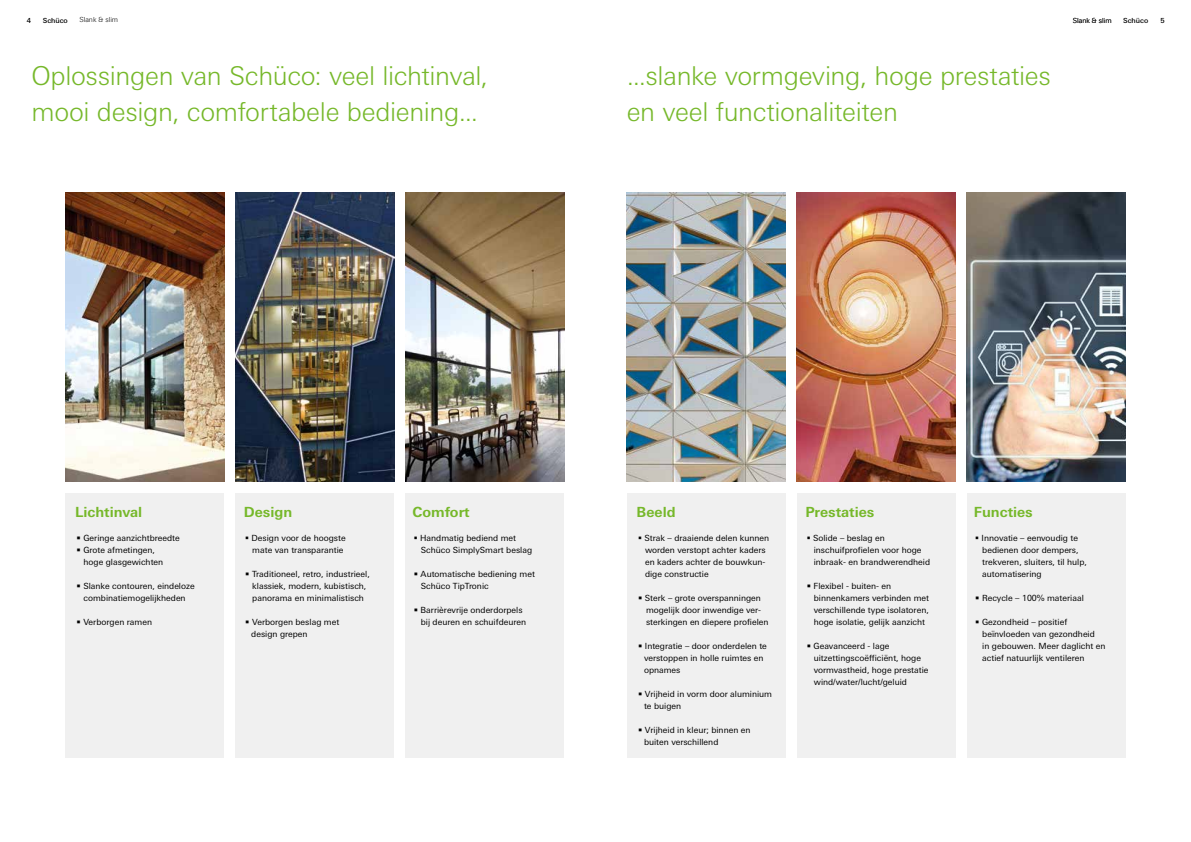
<style>
.page{position:relative;width:1191px;height:842px;background:#fff}
.page>*{position:absolute;margin:0;border:0;box-sizing:border-box;transform-origin:0 0}
.t1{font:300 26px/36px "Univers For Schueco 330";letter-spacing:-.015em;color:#76b82a}
.t2{font:700 14px "Univers For Schueco 630";color:#76b82a}
.t3{font:8.5px/12px "Univers For Schueco 430 Reg";color:#000}
.t4{font:300 7px "Linotype Univers 330";color:#000}
.t5{font:7px "Univers For Schueco 530 Med";color:#000}
</style>
<div class="page">
<img style="left:65px;top:193px;width:159px;height:288px">
<img style="left:626px;top:193px;width:159px;height:288px">
<img style="left:235px;top:193px;width:159px;height:288px">
<img style="left:797px;top:193px;width:158px;height:288px">
<img style="left:967px;top:193px;width:158px;height:288px">
<img style="left:405px;top:193px;width:159px;height:288px">
<div style="left:405px;top:493px;width:159px;height:264px;background:#f0f0f0"></div>
<div style="left:967px;top:493px;width:158px;height:264px;background:#f0f0f0"></div>
<div style="left:235px;top:493px;width:159px;height:264px;background:#f0f0f0"></div>
<div style="left:797px;top:493px;width:158px;height:264px;background:#f0f0f0"></div>
<div style="left:65px;top:493px;width:159px;height:264px;background:#f0f0f0"></div>
<div style="left:626px;top:493px;width:159px;height:264px;background:#f0f0f0"></div>
<p class="t5" style="left:27px;top:16px;width:6px">4</p>
<p class="t5" style="left:43px;top:16px;width:27px">Schüco</p>
<p class="t4" style="left:79px;top:16px;width:40px">Slank &amp; slim</p>
<p class="t5" style="left:1123px;top:16px;width:27px">Schüco</p>
<p class="t5" style="left:1160px;top:16px;width:6px">5</p>
<p class="t4" style="left:1072px;top:16px;width:40px">Slank &amp; slim</p>
<h1 class="t1" style="left:31px;top:58px;width:458px">Oplossingen van Schüco: veel lichtinval, mooi design, comfortabele bediening...</h1>
<h1 class="t1" style="left:626px;top:58px;width:426px">...slanke vormgeving, hoge prestaties en veel functionaliteiten</h1>
<h2 class="t2" style="left:75px;top:504px;width:69px">Lichtinval</h2>
<h2 class="t2" style="left:244px;top:504px;width:50px">Design</h2>
<h2 class="t2" style="left:412px;top:504px;width:59px">Comfort</h2>
<h2 class="t2" style="left:636px;top:504px;width:40px">Beeld</h2>
<h2 class="t2" style="left:805px;top:504px;width:71px">Prestaties</h2>
<h2 class="t2" style="left:973px;top:504px;width:60px">Functies</h2>
<p class="t3" style="left:77px;top:532px;width:105px">• Geringe aanzichtbreedte</p>
<p class="t3" style="left:84px;top:544px;width:81px;text-indent:-7px">• Grote afmetingen, hoge glasgewichten</p>
<p class="t3" style="left:77px;top:580px;width:120px;text-align:center">• Slanke contouren, eindeloze combinatiemogelijkheden</p>
<p class="t3" style="left:77px;top:616px;width:77px">• Verborgen ramen</p>
<p class="t3" style="left:645px;top:532px;width:126px;text-indent:-7px">▪ Strak – draaiende delen kunnen worden verstopt achter kaders en kaders achter de bouwkun&shy;dige constructie</p>
<p class="t3" style="left:646px;top:592px;width:124px;text-indent:-8px">• Sterk – grote overspanningen mogelijk door inwendige ver&shy;sterkingen en diepere profielen</p>
<p class="t3" style="left:644px;top:640px;width:124px;text-indent:-6px">• Integratie – door onderdelen te verstoppen in holle ruimtes en opnames</p>
<p class="t3" style="left:644px;top:688px;width:130px;text-indent:-6px">• Vrijheid in vorm door aluminium te buigen</p>
<p class="t3" style="left:644px;top:724px;width:108px;text-indent:-6px">• Vrijheid in kleur; binnen en buiten verschillend</p>
<p class="t3" style="left:813px;top:532px;width:118px;text-indent:-7px">▪ Solide – beslag en inschuifprofielen voor hoge inbraak- en brandwerendheid</p>
<p class="t3" style="left:813px;top:580px;width:117px;text-indent:-7px">• Flexibel - buiten- en binnenkamers verbinden met verschillende type isolatoren, hoge isolatie, gelijk aanzicht</p>
<p class="t3" style="left:813px;top:640px;width:116px;text-indent:-7px">• Geavanceerd - lage uitzettingscoëfficiënt, hoge vormvastheid, hoge prestatie wind/water/lucht/geluid</p>
<p class="t3" style="left:245px;top:532px;width:102px;text-align:center">▪ Design voor de hoogste mate van transparantie</p>
<p class="t3" style="left:245px;top:568px;width:126px;text-align:center">• Traditioneel, retro, industrieel, klassiek, modern, kubistisch, panorama en minimalistisch</p>
<p class="t3" style="left:251px;top:616px;width:90px;text-indent:-6px">• Verborgen beslag met design grepen</p>
<p class="t3" style="left:421px;top:532px;width:113px;text-indent:-7px">▪ Handmatig bediend met<br>Schüco SimplySmart beslag</p>
<p class="t3" style="left:421px;top:568px;width:116px;text-indent:-7px">• Automatische bediening met<br>Schüco TipTronic</p>
<p class="t3" style="left:421px;top:604px;width:107px;text-indent:-7px">• Barrièrevrije onderdorpels bij deuren en schuifdeuren</p>
<p class="t3" style="left:982px;top:532px;width:106px;text-indent:-7px">▪ Innovatie – eenvoudig te bedienen door dempers, trekveren, sluiters, til hulp, automatisering</p>
<p class="t3" style="left:975px;top:592px;width:110px">• Recycle – 100% materiaal</p>
<p class="t3" style="left:982px;top:616px;width:125px;text-indent:-7px">• Gezondheid – positief beïnvloeden van gezondheid<br>in gebouwen. Meer daglicht en actief natuurlijk ventileren</p>
</div>
